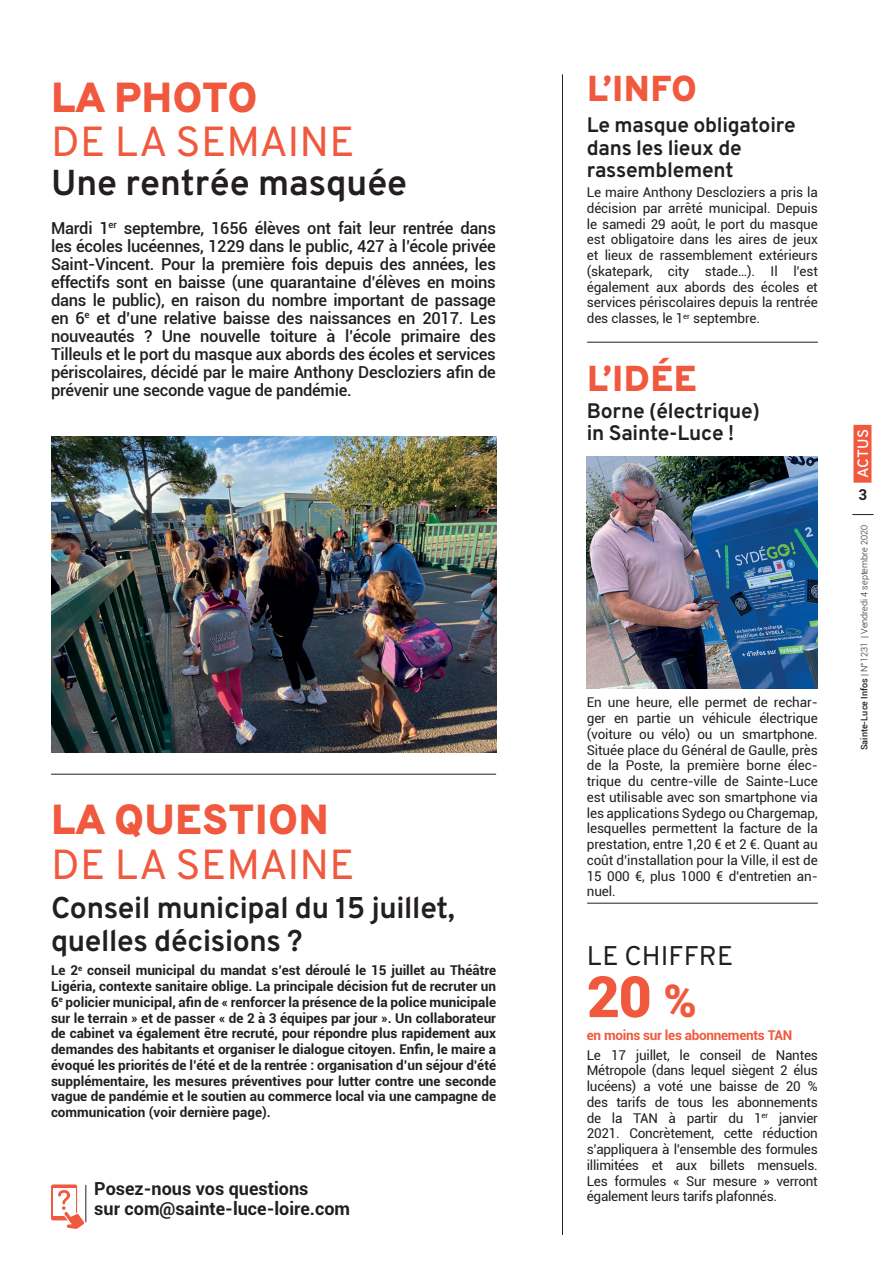
<style>
.page{position:relative;width:893px;height:1263px;background:#fff}
.page>*{position:absolute;margin:0;border:0;box-sizing:border-box;transform-origin:0 0}
.t1{font:900 57px "Roboto";color:#f0593e}
.t2{font:42px "Overpass";letter-spacing:.005em;color:#f0593e}
.t3{font:800 42px "Overpass";letter-spacing:.005em;color:#f0593e}
.t4{font:700 36px "Overpass";color:#231f20}
.t5{font:800 36px "Overpass";letter-spacing:.01em;color:#f0593e}
.t6{font:700 30px/33px "Overpass";letter-spacing:-.01em;color:#231f20}
.t7{font:27px "Overpass";color:#231f20}
.t8{font:700 21px/22.5px "Overpass";letter-spacing:-.01em;color:#231f20}
.t9{font:700 18px/19.5px "Roboto";color:#231f20}
.t10{font:500 16.5px/18px "Roboto";letter-spacing:-.015em;color:#231f20;text-align:justify}
.t11{font:600 15px "Overpass";letter-spacing:.025em;color:#fff}
.t12{font:700 15px "Roboto";color:#231f20}
.t13{font:13.5px/15.8px "Roboto";letter-spacing:-.01em;color:#231f20;text-align:justify}
.t14{font:700 13.5px/15.8px "Roboto";color:#231f20;text-align:justify}
.t15{font:700 13.5px "Roboto";letter-spacing:-.02em;color:#f0593e}
.t16{font:300 9px "Roboto";color:#231f20}
.s1{font-size:45px}
.s2{font-weight:500}
</style>
<div class="page">
<svg style="left:852px;top:514px;width:22px;height:1px"></svg>
<div style="left:853px;top:425px;width:18px;height:58px;background:#f0593e"></div>
<hr style="left:562px;top:74px;width:1px;height:1161px;background:#231f20">
<hr style="left:51px;top:774px;width:445px;height:1px;background:#231f20">
<hr style="left:587px;top:342px;width:231px;height:1px;background:#231f20">
<img style="left:51px;top:437px;width:445px;height:315px">
<hr style="left:86px;top:1185px;width:1px;height:37px;background:#231f20">
<div style="left:51px;top:1184px;width:26px;height:36px;background:#f0593e;border-radius:2px"></div>
<svg style="left:53px;top:1188px;width:33px;height:41px"></svg>
<hr style="left:587px;top:903px;width:231px;height:1px;background:#231f20">
<img style="left:587px;top:456px;width:231px;height:232px">
<h2 class="t3" style="left:51px;top:71px;width:208px">LA PHOTO</h2>
<h2 class="t2" style="left:51px;top:116px;width:305px">DE LA SEMAINE</h2>
<h3 class="t4" style="left:51px;top:160px;width:358px">Une rentrée masquée</h3>
<p class="t10" style="left:51px;top:218px;width:446px">Mardi 1<sup>er</sup> septembre, 1656 élèves ont fait leur rentrée dans les écoles lucéennes, 1229 dans le public, 427 à l’école privée Saint-Vincent. Pour la première fois depuis des années, les effectifs sont en baisse (une quarantaine d’élèves en moins dans le public), en raison du nombre important de passage en 6<sup>e</sup> et d’une relative baisse des naissances en 2017. Les nouveautés ? Une nouvelle toiture à l’école primaire des Tilleuls et le port du masque aux abords des écoles et services périscolaires, décidé par le maire Anthony Descloziers afin de prévenir une seconde vague de pandémie.</p>
<h2 class="t3" style="left:51px;top:793px;width:279px">LA QUESTION</h2>
<h2 class="t2" style="left:51px;top:838px;width:305px">DE LA SEMAINE</h2>
<h3 class="t6" style="left:51px;top:891px;width:405px">Conseil municipal du 15 juillet, quelles décisions ?</h3>
<p class="t14" style="left:51px;top:962px;width:447px">Le 2<sup>e</sup> conseil municipal du mandat s’est déroulé le 15 juillet au Théâtre Ligéria, contexte sanitaire oblige. La principale décision fut de recruter un 6<sup>e</sup> policier municipal, afin de « renforcer la présence de la police municipale sur le terrain » et de passer « de 2 à 3 équipes par jour ». Un collaborateur de cabinet va également être recruté, pour répondre plus rapidement aux demandes des habitants et organiser le dialogue citoyen. Enfin, le maire a évoqué les priorités de l’été et de la rentrée : organisation d’un séjour d’été supplémentaire, les mesures préventives pour lutter contre une seconde vague de pandémie et le soutien au commerce local via une campagne de communication (voir dernière page).</p>
<h3 class="t9" style="left:94px;top:1178px;width:257px">Posez-nous vos questions<br>sur com@sainte-luce-loire.com</h3>
<h3 class="t5" style="left:587px;top:66px;width:112px">L’INFO</h3>
<h3 class="t8" style="left:587px;top:114px;width:210px">Le masque obligatoire dans les lieux de rassemblement</h3>
<p class="t13" style="left:587px;top:184px;width:233px">Le maire Anthony Descloziers a pris la décision par arrêté municipal. Depuis le samedi 29 août, le port du masque est obligatoire dans les aires de jeux et lieux de rassemblement extérieurs (skatepark, city stade…). Il l’est également aux abords des écoles et services périscolaires depuis la rentrée des classes, le 1<sup>er</sup> septembre.</p>
<h3 class="t5" style="left:587px;top:356px;width:112px">L’IDÉE</h3>
<h3 class="t8" style="left:587px;top:400px;width:175px">Borne (électrique) in Sainte-Luce !</h3>
<p class="t13" style="left:587px;top:694px;width:233px">En une heure, elle permet de rechar&shy;ger en partie un véhicule électrique (voiture ou vélo) ou un smartphone.<br>Située place du Général de Gaulle, près de la Poste, la première borne élec&shy;trique du centre-ville de Sainte-Luce est utilisable avec son smartphone via les applications Sydego ou Chargemap, lesquelles permettent la facture de la prestation, entre 1,20 € et 2 €. Quant au coût d’installation pour la Ville, il est de 15 000 €, plus 1000 € d’entretien an&shy;nuel.</p>
<h3 class="t7" style="left:587px;top:939px;width:148px">LE CHIFFRE</h3>
<h1 class="t1" style="left:587px;top:956px;width:112px">20 <span class="s1">%</span></h1>
<p class="t15" style="left:587px;top:1025px;width:207px">en moins sur les abonnements TAN</p>
<p class="t13" style="left:587px;top:1046px;width:233px">Le 17 juillet, le conseil de Nantes Métropole (dans lequel siègent 2 élus lucéens) a voté une baisse de 20 % des tarifs de tous les abonnements de la TAN à partir du 1<sup>er</sup> janvier 2021. Concrètement, cette réduction s’appliquera à l’ensemble des formules illimitées et aux billets mensuels.<br>Les formules « Sur mesure » verront également leurs tarifs plafonnés.</p>
<p class="t11" style="left:854px;top:478px;width:51px;rotate:-90deg">ACTUS</p>
<p class="t12" style="left:859px;top:484px;width:10px">3</p>
<p class="t16" style="left:858px;top:750px;width:226px;rotate:-90deg"><span class="s2">Sainte-Luce Infos</span> | N°1231 | Vendredi 4 septembre 2020</p>
</div>
